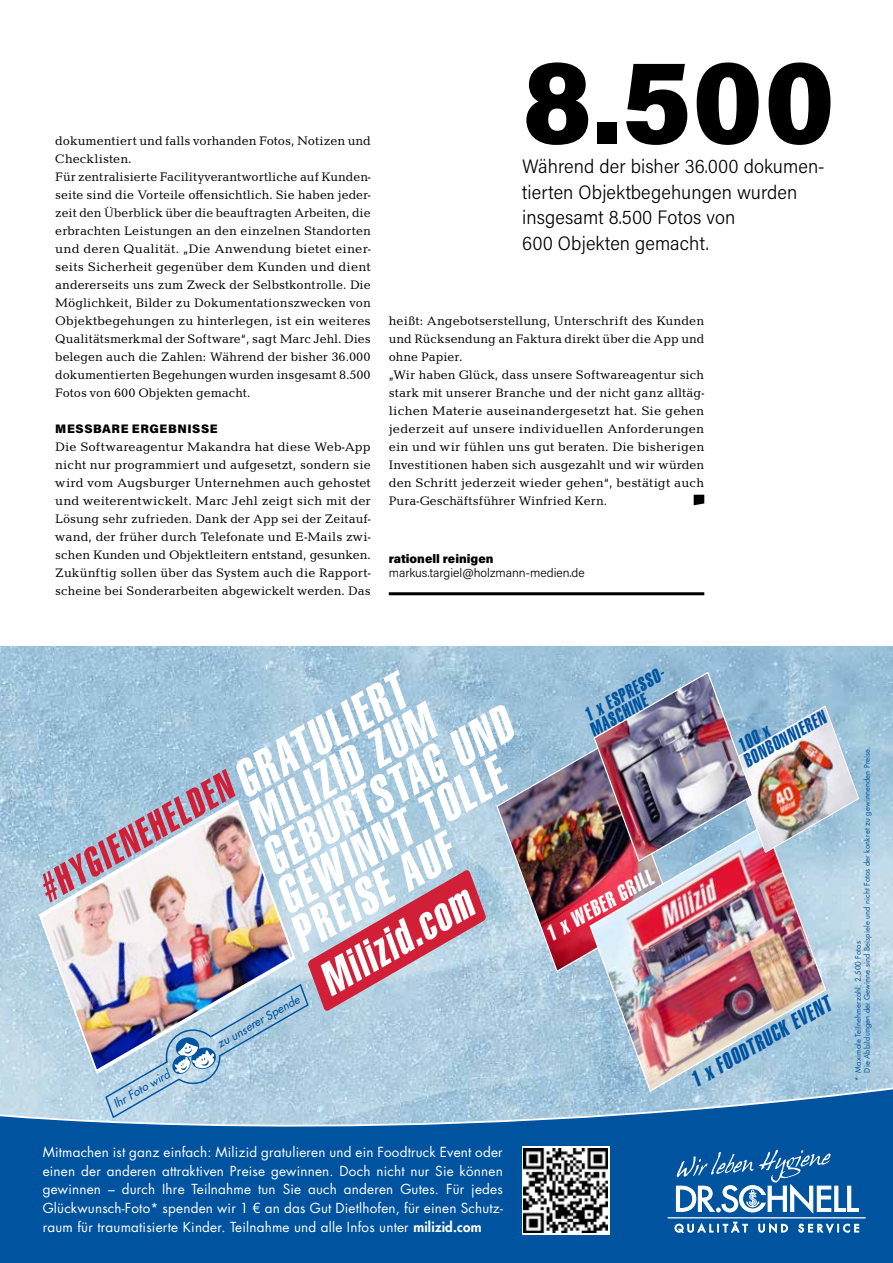
<style>
.page{position:relative;width:893px;height:1263px;background:#fff}
.page>*{position:absolute;margin:0;border:0;box-sizing:border-box;transform-origin:0 0}
.t1{font:900 120px "Acumin Pro Semi Cond";color:#000}
.t2{font:italic 50.85px "Helvetica Extra Compressed";color:#fff}
.t3{font:italic 45.9px "Helvetica Extra Compressed";color:#fff}
.t4{font:italic 39.6px "Helvetica Extra Compressed";color:#d11f38}
.t5{font:italic 22.05px "Helvetica Extra Compressed";color:#00539f}
.t6{font:italic 22.05px "Helvetica Extra Compressed";color:#fff}
.t7{font:300 19.5px/25.5px "Acumin Pro Semi Cond";letter-spacing:.005em;color:#000}
.t8{font:italic 18.9px/15.8px "Helvetica Extra Compressed";color:#00539f}
.t9{font:13.5px/18.8px "Futura Std";letter-spacing:.015em;color:#fff;text-align:justify}
.t10{font:12.75px/18px "Candida";color:#000}
.t11{font:900 12.3px "Acumin Pro";letter-spacing:.045em;color:#000}
.t12{font:300 12.3px "Acumin Pro";color:#000}
.t13{font:italic 500 11.55px "Futura Std";color:#00539f}
.t14{font:7.5px/9px "Futura Std";letter-spacing:.015em;color:#00539f}
.s1{font-weight:800}
</style>
<div class="page">
<svg style="left:694px;top:495px;width:10px;height:10px"></svg>
<img style="left:0;top:646px;width:893px;height:439px">
<img style="left:589px;top:973px;width:238px;height:112px">
<img style="left:495px;top:671px;width:365px;height:302px">
<svg style="left:104px;top:869px;width:383px;height:216px;background:#b9a8bc"></svg>
<svg style="left:38px;top:799px;width:258px;height:276px;background:#adcce0"></svg>
<img style="left:39px;top:801px;width:256px;height:271px">
<svg style="left:0;top:1085px;width:893px;height:178px;background:#256dad"></svg>
<svg style="left:522px;top:1146px;width:88px;height:88px"></svg>
<img style="left:524px;top:1149px;width:83px;height:83px">
<hr style="left:668px;top:1217px;width:198px;height:1px;background:#fff">
<svg style="left:675px;top:1222px;width:73px;height:10px"></svg>
<svg style="left:758px;top:1223px;width:30px;height:10px"></svg>
<svg style="left:798px;top:1224px;width:61px;height:9px"></svg>
<svg style="left:676px;top:1150px;width:183px;height:64px"></svg>
<hr style="left:389px;top:592px;width:315px;height:3px;background:#000">
<p class="t10" style="left:55px;top:132px;width:317px">dokumentiert und falls vorhanden Fotos, Notizen und Checklisten.<br>Für zentralisierte Facilityverantwortliche auf Kunden&shy;seite sind die Vorteile offensichtlich. Sie haben jeder&shy;zeit den Überblick über die beauftragten Arbeiten, die erbrachten Leistungen an den einzelnen Standorten und deren Qualität. „Die Anwendung bietet einer&shy;seits Sicherheit gegenüber dem Kunden und dient andererseits uns zum Zweck der Selbstkontrolle. Die Möglichkeit, Bilder zu Dokumentationszwecken von Objektbegehungen zu hinterlegen, ist ein weiteres Qualitätsmerkmal der Software“, sagt Marc Jehl. Dies belegen auch die Zahlen: Während der bisher 36.000 dokumentierten Begehungen wurden insgesamt 8.500<br>Fotos von 600 Objekten gemacht.</p>
<p class="t11" style="left:55px;top:420px;width:140px">MESSBARE ERGEBNISS</p>
<p class="t11" style="left:210px;top:420px;width:9px">E</p>
<p class="t10" style="left:55px;top:438px;width:317px;text-align:justify">Die Softwareagentur Makandra hat diese Web-App nicht nur programmiert und aufgesetzt, sondern sie wird vom Augsburger Unternehmen auch gehostet und weiterentwickelt. Marc Jehl zeigt sich mit der Lösung sehr zufrieden. Dank der App sei der Zeitauf&shy;wand, der früher durch Telefonate und E-Mails zwi&shy;schen Kunden und Objektleitern entstand, gesunken.<br>Zukünftig sollen über das System auch die Rapport&shy;scheine bei Sonderarbeiten abgewickelt werden. Das</p>
<h1 class="t1" style="left:522px;top:17px;width:314px">8.500</h1>
<h3 class="t7" style="left:522px;top:153px;width:304px">Während der bisher 36.000 dokumen&shy;tierten Objektbegehungen wurden insgesamt 8.500 Fotos von<br>600 Objekten gemacht.</h3>
<p class="t10" style="left:389px;top:312px;width:317px">heißt: Angebotserstellung, Unterschrift des Kunden und Rücksendung an Faktura direkt über die App und ohne Papier.<br>„Wir haben Glück, dass unsere Softwareagentur sich stark mit unserer Branche und der nicht ganz alltäg&shy;lichen Materie auseinandergesetzt hat. Sie gehen jederzeit auf unsere individuellen Anforderungen ein und wir fühlen uns gut beraten. Die bisherigen Investitionen haben sich ausgezahlt und wir würden den Schritt jederzeit wieder gehen“, bestätigt auch Pura-Geschäftsführer Winfried Kern.</p>
<p class="t11" style="left:389px;top:550px;width:106px">RATIONELL REINIGEN</p>
<p class="t12" style="left:389px;top:565px;width:198px">markus.targiel@holzmann-medien.de</p>
<h2 class="t2" style="left:222px;top:757px;width:191px;rotate:-30deg">GRATULIERT</h2>
<h2 class="t2" style="left:236px;top:795px;width:207px;rotate:-30deg">MILIZID ZUM</h2>
<h2 class="t2" style="left:250px;top:834px;width:281px;rotate:-30deg">GEBURTSTAG UND</h2>
<h2 class="t2" style="left:264px;top:873px;width:255px;rotate:-30deg">GEWINNT TOLLE</h2>
<h3 class="t4" style="left:29px;top:871px;width:219px;rotate:-30deg">#HYGIENEHELDEN</h3>
<h2 class="t2" style="left:278px;top:911px;width:182px;rotate:-30deg">PREISE AUF</h2>
<h3 class="t3" style="left:309px;top:959px;width:169px;rotate:-30deg">Milizid.com</h3>
<p class="t13" style="left:214px;top:1038px;width:94px;rotate:-30deg">zu unserer Spende</p>
<p class="t13" style="left:111px;top:1098px;width:64px;rotate:-30deg">Ihr Foto wird</p>
<p class="t9" style="left:43px;top:1143px;width:462px">Mitmachen ist ganz einfach: Milizid gratulieren und ein Foodtruck Event oder einen der anderen attraktiven Preise gewinnen. Doch nicht nur Sie können gewinnen – durch Ihre Teilnahme tun Sie auch anderen Gutes. Für jedes Glückwunsch-Foto* spenden wir 1 € an das Gut Dietlhofen, für einen Schutz&shy;raum für traumatisierte Kinder. Teilnahme und alle Infos unter <span class="s1">milizid.com</span></p>
<h3 class="t8" style="left:579px;top:711px;width:99px;rotate:-30deg">1 x ESPRESSO-<br>MASCHINE</h3>
<h3 class="t6" style="left:541px;top:924px;width:122px;rotate:-30deg">1 x WEBER GRILL</h3>
<h3 class="t8" style="left:732px;top:741px;width:94px;rotate:-30deg">100 x<br>BONBONNIEREN</h3>
<h3 class="t5" style="left:686px;top:1069px;width:159px;rotate:-30deg">1 x FOODTRUCK EVENT</h3>
<p class="t14" style="left:854px;top:1072px;width:328px;text-indent:-9px;rotate:-90deg">* Maximale Teilnehmerzahl: 2.500 Fotos<br>Die Abbildungen der Gewinne sind Beispiele und nicht Fotos der konkret zu gewinnenden Preise.</p>
</div>
